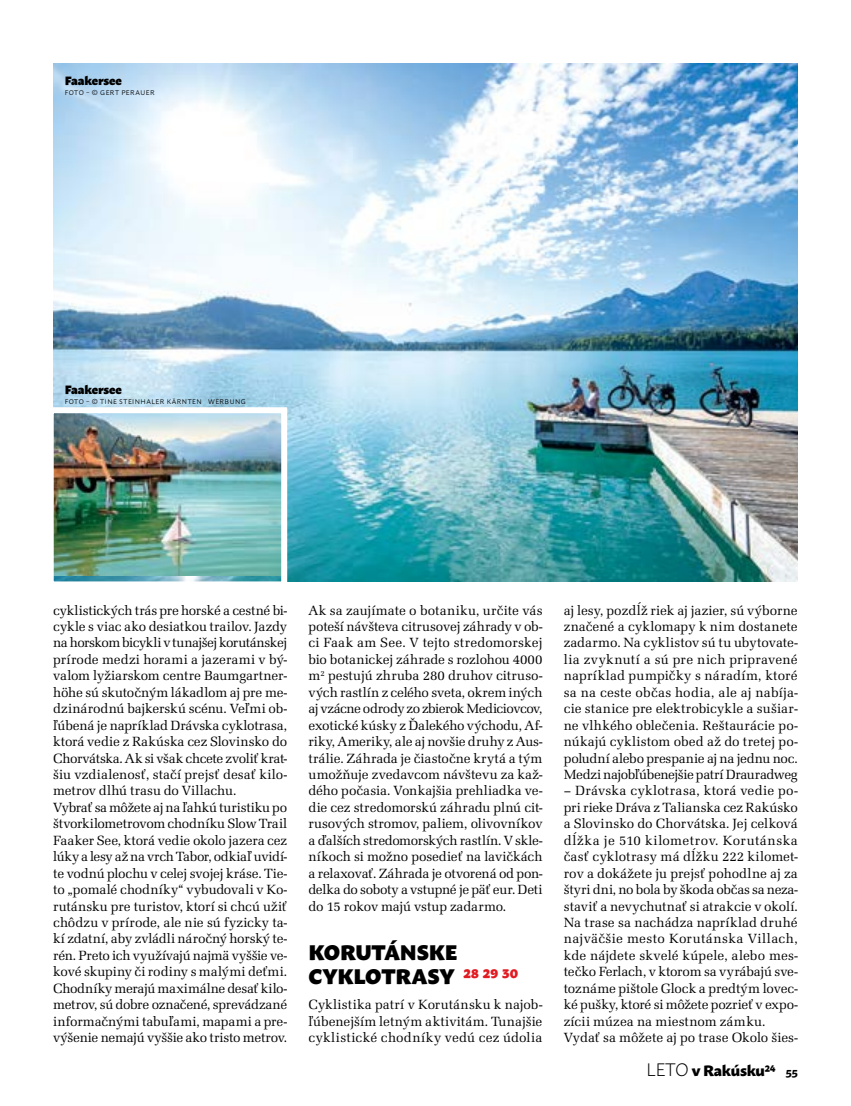
<style>
.page{position:relative;width:851px;height:1106px;background:#fff}
.page>*{position:absolute;margin:0;border:0;box-sizing:border-box;transform-origin:0 0}
.t1{font:900 21px/24px "Macho";letter-spacing:-.01em;color:#000}
.t2{font:800 15px "Macho";letter-spacing:-.02em;color:#000}
.t3{font:13.8px/16.5px "Latino URW";letter-spacing:-.005em;color:#000;text-align:justify}
.t4{font:900 12px "Macho";letter-spacing:-.01em;color:#000}
.t5{font:6.75px "Macho";letter-spacing:.07em;color:#000}
.s1{color:#e11b22}
.s2{font-weight:300;font-size:18px}
.s3{font-weight:700;font-size:11.25px}
</style>
<div class="page">
<img style="left:53px;top:64px;width:744px;height:517px">
<img style="left:53px;top:404px;width:237px;height:178px">
<p class="t4" style="left:65px;top:69px;width:59px">Faakersee</p>
<p class="t5" style="left:65px;top:87px;width:91px">FOTO – © GERT PERAUER</p>
<p class="t4" style="left:65px;top:378px;width:59px">Faakersee</p>
<p class="t5" style="left:65px;top:396px;width:182px">FOTO – © TINE STEINHALER KÄRNTEN WERBUNG</p>
<p class="t3" style="left:53px;top:602px;width:235px;text-align:left">cyklistických trás pre horské a cestné bi&shy;cykle s viac ako desiatkou trailov. Jazdy na horskom bicykli v tunajšej korutánskej prírode medzi horami a jazerami v bý&shy;valom lyžiarskom centre Baumgartner&shy;höhe sú skutočným lákadlom aj pre me&shy;dzinárodnú bajkerskú scénu. Veľmi ob&shy;ľúbená je napríklad Drávska cyklotrasa, ktorá vedie z Rakúska cez Slovinsko do Chorvátska. Ak si však chcete zvoliť krat&shy;šiu vzdialenosť, stačí prejsť desať kilo&shy;metrov dlhú trasu do Villachu.<br>Vybrať sa môžete aj na ľahkú turistiku po štvorkilometrovom chodníku Slow Trail Faaker See, ktorá vedie okolo jazera cez lúky a lesy až na vrch Tabor, odkiaľ uvidí&shy;te vodnú plochu v celej svojej kráse. Tie&shy;to „pomalé chodníky“ vybudovali v Ko&shy;rutánsku pre turistov, ktorí si chcú užiť chôdzu v prírode, ale nie sú fyzicky ta&shy;kí zdatní, aby zvládli náročný horský te&shy;rén. Preto ich využívajú najmä vyššie ve&shy;kové skupiny či rodiny s malými deťmi.<br>Chodníky merajú maximálne desať kilo&shy;metrov, sú dobre označené, sprevádzané informačnými tabuľami, mapami a pre&shy;výšenie nemajú vyššie ako tristo metrov.</p>
<p class="t3" style="left:308px;top:602px;width:235px">Ak sa zaujímate o botaniku, určite vás poteší návšteva citrusovej záhrady v ob&shy;ci Faak am See. V tejto stredomorskej bio botanickej záhrade s rozlohou 4000 m<sup>2</sup> pestujú zhruba 280 druhov citruso&shy;vých rastlín z celého sveta, okrem iných aj vzácne odrody zo zbierok Mediciovcov, exotické kúsky z Ďalekého východu, Af&shy;riky, Ameriky, ale aj novšie druhy z Aus&shy;trálie. Záhrada je čiastočne krytá a tým umožňuje zvedavcom návštevu za kaž&shy;dého počasia. Vonkajšia prehliadka ve&shy;die cez stredomorskú záhradu plnú cit&shy;rusových stromov, paliem, olivovníkov a ďalších stredomorských rastlín. V skle&shy;níkoch si možno posedieť na lavičkách a relaxovať. Záhrada je otvorená od pon&shy;delka do soboty a vstupné je päť eur. Deti do 15 rokov majú vstup zadarmo.</p>
<h1 class="t1" style="left:308px;top:938px;width:211px">KORUTÁNSKE<br>CYKLOTRASY <span class="s1">28 29 30</span></h1>
<p class="t3" style="left:308px;top:996px;width:235px">Cyklistika patrí v Korutánsku k najob&shy;ľúbenejším letným aktivitám. Tunajšie cyklistické chodníky vedú cez údolia</p>
<p class="t3" style="left:563px;top:602px;width:235px">aj lesy, pozdĺž riek aj jazier, sú výborne značené a cyklomapy k nim dostanete zadarmo. Na cyklistov sú tu ubytovate&shy;lia zvyknutí a sú pre nich pripravené napríklad pumpičky s náradím, ktoré sa na ceste občas hodia, ale aj nabíja&shy;cie stanice pre elektrobicykle a sušiar&shy;ne vlhkého oblečenia. Reštaurácie po&shy;núkajú cyklistom obed až do tretej po&shy;poludní alebo prespanie aj na jednu noc.<br>Medzi najobľúbenejšie patrí Drauradweg</p>
<p class="t3" style="left:563px;top:782px;width:235px;text-align:left">– Drávska cyklotrasa, ktorá vedie po&shy;pri rieke Dráva z Talianska cez Rakúsko a Slovinsko do Chorvátska. Jej celková dĺžka je 510 kilometrov. Korutánska časť cyklotrasy má dĺžku 222 kilomet&shy;rov a dokážete ju prejsť pohodlne aj za štyri dni, no bola by škoda občas sa neza&shy;staviť a nevychutnať si atrakcie v okolí.<br>Na trase sa nachádza napríklad druhé najväčšie mesto Korutánska Villach, kde nájdete skvelé kúpele, alebo mes&shy;tečko Ferlach, v ktorom sa vyrábajú sve&shy;toznáme pištole Glock a predtým lovec&shy;ké pušky, ktoré si môžete pozrieť v expo&shy;zícii múzea na miestnom zámku.<br>Vydať sa môžete aj po trase Okolo šies-</p>
<p class="t2" style="left:646px;top:1056px;width:153px"><span class="s2">LETO</span> v Rakúsku24 <span class="s3">55</span></p>
</div>
